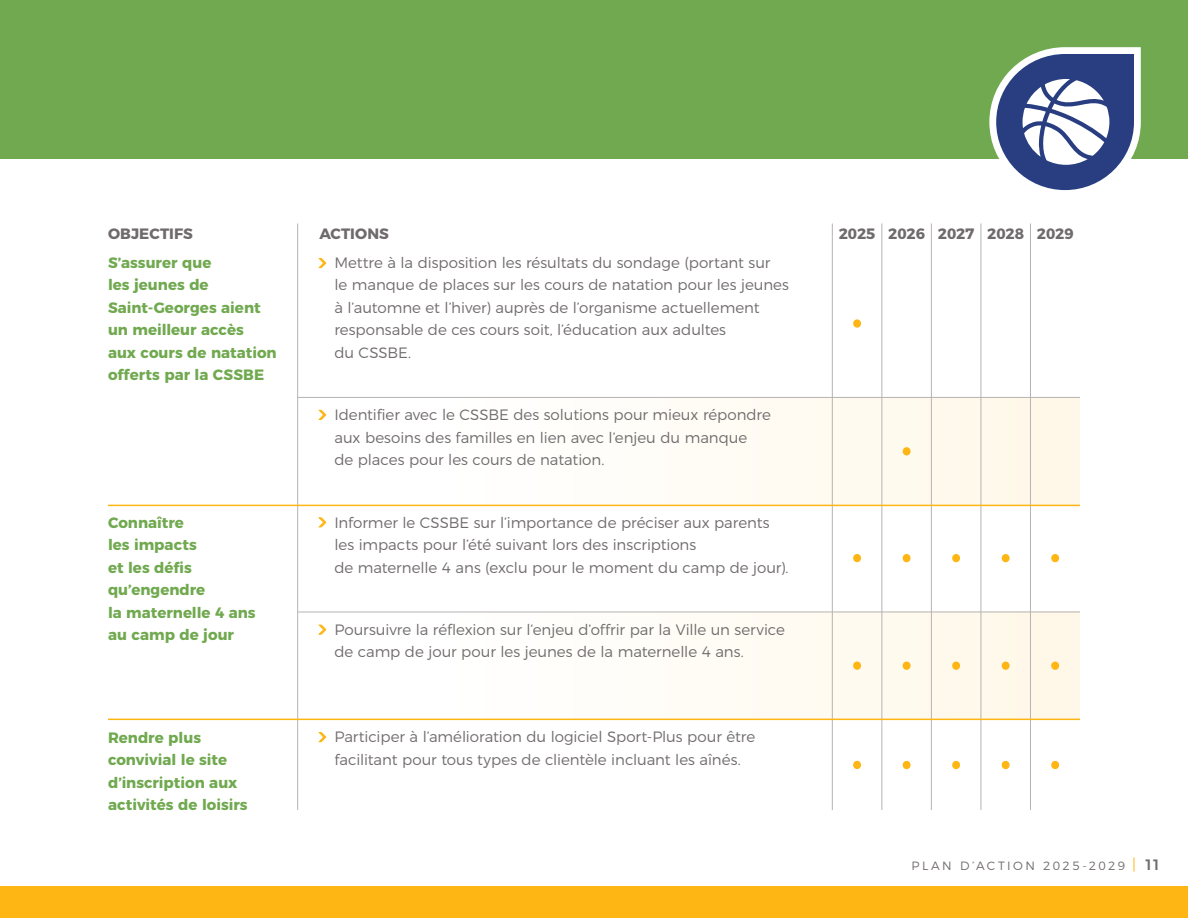
<style>
.page{position:relative;width:1188px;height:918px;background:#fff}
.page>*{position:absolute;margin:0;border:0;box-sizing:border-box;transform-origin:0 0}
.t1{font:300 54px/107.6px "Montserrat";color:#fdb614}
.t2{font:300 15px/22.5px "Montserrat";letter-spacing:-.005em;color:#706b6c}
.t3{font:700 15px/22.5px "Montserrat";color:#70a94f}
.t4{font:700 15px "Montserrat";color:#6f6a6b}
.t5{font:500 15px "Montserrat";color:#706b6c}
.t6{font:300 12px "Montserrat";letter-spacing:.2em;color:#706b6c}
</style>
<div class="page">
<div style="left:298px;top:397px;width:782px;height:108px;background:linear-gradient(to right,#fff,#fef7e8)"></div>
<div style="left:298px;top:612px;width:782px;height:107px;background:linear-gradient(to right,#fff,#fef7e8)"></div>
<svg style="left:1134px;top:858px;width:1px;height:14px"></svg>
<div style="left:0;top:0;width:1188px;height:158px;background:#70a94f"></div>
<svg style="left:983px;top:47px;width:165px;height:144px"></svg>
<svg style="left:318px;top:258px;width:9px;height:10px"></svg>
<div style="left:0;top:886px;width:1188px;height:32px;background:#fdb614"></div>
<svg style="left:318px;top:409px;width:9px;height:11px"></svg>
<svg style="left:318px;top:517px;width:9px;height:11px"></svg>
<svg style="left:318px;top:624px;width:9px;height:11px"></svg>
<svg style="left:318px;top:732px;width:9px;height:10px"></svg>
<hr style="left:298px;top:397px;width:782px;height:1px;background:#b7b3b3">
<hr style="left:298px;top:612px;width:782px;height:1px;background:#b7b3b3">
<hr style="left:297px;top:224px;width:1px;height:586px;background:#b7b3b3">
<hr style="left:931px;top:224px;width:1px;height:586px;background:#b7b3b3">
<hr style="left:832px;top:224px;width:1px;height:586px;background:#b7b3b3">
<hr style="left:881px;top:224px;width:1px;height:586px;background:#b7b3b3">
<hr style="left:981px;top:224px;width:1px;height:586px;background:#b7b3b3">
<hr style="left:1030px;top:224px;width:1px;height:586px;background:#b7b3b3">
<hr style="left:108px;top:505px;width:972px;height:1px;background:#fdb614">
<hr style="left:108px;top:719px;width:972px;height:1px;background:#fdb614">
<p class="t4" style="left:108px;top:221px;width:86px">OBJECTIFS</p>
<p class="t4" style="left:319px;top:221px;width:71px">ACTIONS</p>
<p class="t4" style="left:839px;top:221px;width:237px">2025 2026 2027 2028 2029</p>
<p class="t2" style="left:334px;top:250px;width:456px">Mettre à la disposition les résultats du sondage (portant sur<br>le manque de places sur les cours de natation pour les jeunes à l’automne et l’hiver) auprès de l’organisme actuellement responsable de ces cours soit, l’éducation aux adultes<br>du CSSBE.</p>
<p class="t3" style="left:108px;top:250px;width:170px">S’assurer que<br>les jeunes de<br>Saint-Georges aient un meilleur accès<br>aux cours de natation offerts par la CSSBE</p>
<h1 class="t1" style="left:850px;top:260px;width:15px">•</h1>
<p class="t3" style="left:108px;top:510px;width:149px">Connaître<br>les impacts<br>et les défis qu’engendre<br>la maternelle 4 ans au camp de jour</p>
<p class="t3" style="left:108px;top:725px;width:141px">Rendre plus convivial le site d’inscription aux activités de loisirs</p>
<p class="t2" style="left:334px;top:402px;width:438px">Identifier avec le CSSBE des solutions pour mieux répondre aux besoins des familles en lien avec l’enjeu du manque<br>de places pour les cours de natation.</p>
<p class="t2" style="left:334px;top:510px;width:456px">Informer le CSSBE sur l’importance de préciser aux parents les impacts pour l’été suivant lors des inscriptions<br>de maternelle 4 ans (exclu pour le moment du camp de jour).</p>
<p class="t2" style="left:334px;top:617px;width:452px">Poursuivre la réflexion sur l’enjeu d’offrir par la Ville un service de camp de jour pour les jeunes de la maternelle 4 ans.</p>
<p class="t2" style="left:334px;top:724px;width:422px">Participer à l’amélioration du logiciel Sport-Plus pour être facilitant pour tous types de clientèle incluant les aînés.</p>
<h1 class="t1" style="left:850px;top:495px;width:15px">• •</h1>
<h1 class="t1" style="left:850px;top:702px;width:15px">•</h1>
<h1 class="t1" style="left:900px;top:388px;width:15px;text-align:justify">• • •</h1>
<h1 class="t1" style="left:900px;top:702px;width:15px">•</h1>
<h1 class="t1" style="left:949px;top:495px;width:15px">• •</h1>
<h1 class="t1" style="left:949px;top:702px;width:15px">•</h1>
<h1 class="t1" style="left:999px;top:495px;width:15px">• •</h1>
<h1 class="t1" style="left:999px;top:702px;width:15px">•</h1>
<h1 class="t1" style="left:1048px;top:495px;width:15px">• •</h1>
<h1 class="t1" style="left:1048px;top:702px;width:15px">•</h1>
<p class="t6" style="left:912px;top:856px;width:215px">PLAN D’ACTION 2025-2029</p>
<p class="t5" style="left:1144px;top:852px;width:18px">11</p>
</div>
